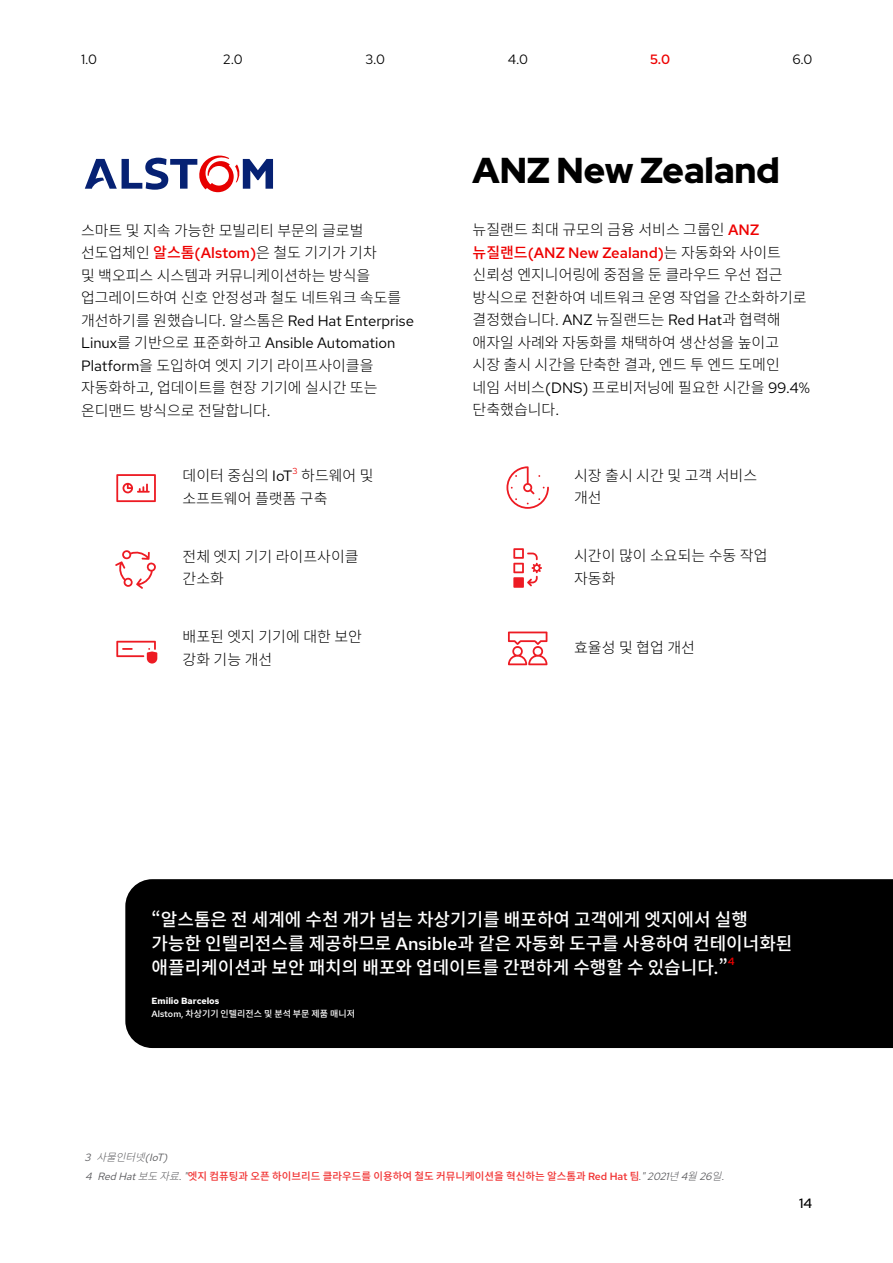
<style>
.page{position:relative;width:893px;height:1263px;background:#fff}
.page>*{position:absolute;margin:0;border:0;box-sizing:border-box;transform-origin:0 0}
.t1{font:900 36px "Red Hat Display";color:#000}
.t2{font:500 18px/24px "Noto Sans KR";color:#fff}
.t3{font:300 15px/22.5px "Noto Sans KR";color:#000}
.t4{font:15px/22.5px "Red Hat Text";color:#000}
.t5{font:500 15px "Red Hat Text";color:#e00}
.t6{font:13.5px "Red Hat Text";color:#000}
.t7{font:500 13.5px "Red Hat Text";color:#e00}
.t8{font:500 13.5px "Red Hat Display";color:#000}
.t9{font:500 10.5px "Noto Sans KR";color:#f13333}
.t10{font:italic 10.5px "Red Hat Text";color:#58585b}
.t11{font:500 10.5px "Red Hat Text";color:#ed0000}
.t12{font:500 9px "Noto Sans KR";color:#fff}
.t13{font:700 9px "Red Hat Text";color:#fff}
.t14{font:8.7px "Red Hat Text";color:#ed0000}
.s1{font-weight:500;color:#e00}
.s2{font-family:"Red Hat Text";font-weight:500;color:#e00}
.s3{font-family:"Noto Sans KR";font-weight:300}
.s4{font-family:"Red Hat Text";font-weight:400}
.s5{font-family:"Noto Sans KR"}
.s6{font-family:"Noto Sans KR";font-weight:300;color:#000}
.s7{font-family:"Red Hat Text"}
.s8{font-family:"Red Hat Text";font-weight:400;font-style:italic;color:#58585b}
.s9{font-weight:300;font-style:italic;color:#58585b}
</style>
<div class="page">
<div style="left:125px;top:879px;width:768px;height:169px;background:#000"></div>
<svg style="left:85px;top:155px;width:188px;height:37px"></svg>
<svg style="left:116px;top:474px;width:40px;height:28px"></svg>
<svg style="left:115px;top:550px;width:41px;height:39px"></svg>
<svg style="left:116px;top:641px;width:41px;height:22px"></svg>
<svg style="left:506px;top:466px;width:43px;height:43px"></svg>
<div style="left:513px;top:577px;width:11px;height:11px;background:#ed1b23"></div>
<svg style="left:513px;top:548px;width:29px;height:38px"></svg>
<svg style="left:508px;top:631px;width:39px;height:34px"></svg>
<p class="t6" style="left:81px;top:50px;width:18px">1.0</p>
<p class="t6" style="left:223px;top:50px;width:21px">2.0</p>
<p class="t6" style="left:366px;top:50px;width:21px">3.0</p>
<p class="t6" style="left:508px;top:50px;width:22px">4.0</p>
<p class="t7" style="left:650px;top:50px;width:22px">5.0</p>
<p class="t6" style="left:792px;top:50px;width:22px">6.0</p>
<h1 class="t1" style="left:473px;top:147px;width:309px">ANZ New Zealand</h1>
<p class="t3" style="left:81px;top:219px;width:322px">스마트 및 지속 가능한 모빌리티 부문의 글로벌 선도업체인 <span class="s1">알스톰</span><span class="s2">(Alstom)</span>은 철도 기기가 기차<br>및 백오피스 시스템과 커뮤니케이션하는 방식을 업그레이드하여 신호 안정성과 철도 네트워크 속도를</p>
<p class="t4" style="left:81px;top:309px;width:335px"><span class="s3">개선하기를 원했습니다</span>. <span class="s3">알스톰은</span> Red Hat Enterprise<br>Linux<span class="s3">를 기반으로 표준화하고</span> Ansible Automation</p>
<p class="t3" style="left:81px;top:354px;width:298px"><span class="s4">Platform</span>을 도입하여 엣지 기기 라이프사이클을 자동화하고<span class="s4">,</span> 업데이트를 현장 기기에 실시간 또는 온디맨드 방식으로 전달합니다<span class="s4">.</span></p>
<p class="t3" style="left:473px;top:219px;width:288px">뉴질랜드 최대 규모의 금융 서비스 그룹인 <span class="s2">ANZ</span></p>
<p class="t5" style="left:473px;top:242px;width:310px"><span class="s5">뉴질랜드</span>(ANZ New Zealand)<span class="s6">는 자동화와 사이트</span></p>
<p class="t3" style="left:473px;top:264px;width:339px">신뢰성 엔지니어링에 중점을 둔 클라우드 우선 접근 방식으로 전환하여 네트워크 운영 작업을 간소화하기로 결정했습니다<span class="s4">. ANZ</span> 뉴질랜드는 <span class="s4">Red Hat</span>과 협력해 애자일 사례와 자동화를 채택하여 생산성을 높이고 시장 출시 시간을 단축한 결과<span class="s4">,</span> 엔드 투 엔드 도메인 네임 서비스<span class="s4">(DNS)</span> 프로비저닝에 필요한 시간을 <span class="s4">99.4% </span>단축했습니다<span class="s4">.</span></p>
<p class="t3" style="left:183px;top:465px;width:112px">데이터 중심의 <span class="s4">IoT</span></p>
<p class="t14" style="left:293px;top:465px;width:7px">3</p>
<p class="t3" style="left:183px;top:465px;width:193px;text-indent:119px">하드웨어 및 소프트웨어 플랫폼 구축</p>
<p class="t3" style="left:574px;top:464px;width:185px">시장 출시 시간 및 고객 서비스 개선</p>
<p class="t3" style="left:183px;top:545px;width:178px">전체 엣지 기기 라이프사이클 간소화</p>
<p class="t3" style="left:574px;top:545px;width:195px">시간이 많이 소요되는 수동 작업 자동화</p>
<p class="t3" style="left:183px;top:626px;width:181px">배포된 엣지 기기에 대한 보안 강화 기능 개선</p>
<p class="t3" style="left:574px;top:637px;width:122px">효율성 및 협업 개선</p>
<p class="t2" style="left:152px;top:908px;width:642px">“알스톰은 전 세계에 수천 개가 넘는 차상기기를 배포하여 고객에게 엣지에서 실행 가능한 인텔리전스를 제공하므로 <span class="s7">Ansible</span>과 같은 자동화 도구를 사용하여 컨테이너화된 애플리케이션과 보안 패치의 배포와 업데이트를 간편하게 수행할 수 있습니다<span class="s7">.</span>”</p>
<p class="t11" style="left:728px;top:954px;width:8px">4</p>
<p class="t13" style="left:152px;top:994px;width:69px">Emilio Barcelos</p>
<p class="t12" style="left:152px;top:1009px;width:205px"><span class="s7">Alstom,</span> 차상기기 인텔리전스 및 분석 부문 제품 매니저</p>
<p class="t10" style="left:84px;top:1150px;width:88px">3 <span class="s3">사물인터넷</span>(IoT)</p>
<p class="t9" style="left:85px;top:1170px;width:645px"><span class="s8">4 Red Hat</span><span class="s9">보도자료</span><span class="s8">."</span>엣지 컴퓨팅과 오픈 하이브리드 클라우드를 이용하여 철도 커뮤니케이션을 혁신하는 알스톰과 <span class="s7">Red Hat</span> 팀<span class="s8">."2021</span><span class="s9">년</span><span class="s8">4</span><span class="s9">월</span><span class="s8">26</span><span class="s9">일</span><span class="s8">.</span></p>
<p class="t8" style="left:799px;top:1194px;width:14px">14</p>
</div>
